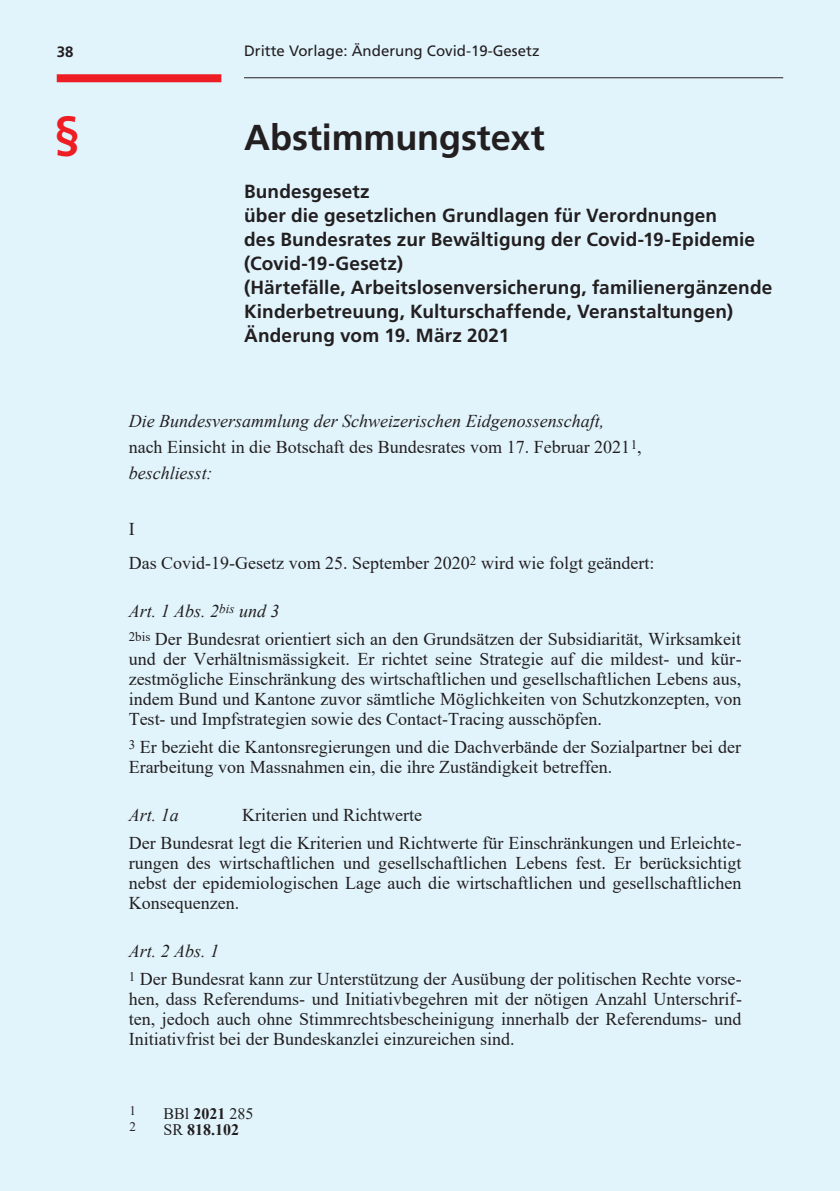
<style>
.page{position:relative;width:840px;height:1191px;background:#fff}
.page>*{position:absolute;margin:0;border:0;box-sizing:border-box;transform-origin:0 0}
.t1{font:700 48px "Frutiger LT Pro";color:#ee1d23}
.t2{font:700 36px "Frutiger LT Pro";letter-spacing:-.005em;color:#231f20}
.t3{font:700 19px/24px "Frutiger LT Pro";letter-spacing:.01em;color:#231f20}
.t4{font:18px/20px "Times New Roman";color:#231f20;text-align:justify}
.t5{font:italic 18px/26px "Times New Roman";color:#231f20}
.t6{font:16px "Times New Roman";color:#231f20}
.t7{font:700 16px "Times New Roman";color:#231f20}
.t8{font:15px "Frutiger LT Pro";color:#231f20}
.t9{font:700 15px "Frutiger LT Pro";color:#231f20}
.t10{font:13px "Times New Roman";color:#231f20}
.s1{font-style:normal}
.s2{font-weight:700}
.s3{font-weight:400}
</style>
<div class="page">
<div style="left:0;top:0;width:839px;height:1191px;background:#e1f4fc"></div>
<hr style="left:244px;top:77px;width:538px;height:1px;background:#231f20">
<div style="left:57px;top:74px;width:164px;height:8px;background:#ee1d23"></div>
<p class="t9" style="left:57px;top:46px;width:18px">38</p>
<h1 class="t1" style="left:54px;top:116px;width:28px">§</h1>
<p class="t8" style="left:244px;top:42px;width:297px">Dritte Vorlage: Änderung Covid-19-Gesetz</p>
<h2 class="t2" style="left:244px;top:124px;width:302px">Abstimmungstext</h2>
<p class="t3" style="left:244px;top:182px;width:529px">Bundesgesetz<br>über die gesetzlichen Grundlagen für Verordnungen<br>des Bundesrates zur Bewältigung der Covid-19-Epidemie (Covid-19-Gesetz)<br>(Härtefälle, Arbeitslosenversicherung, familienergänzende Kinderbetreuung, Kulturschaffende, Veranstaltungen)<br>Änderung vom 19. März 2021</p>
<p class="t5" style="left:129px;top:407px;width:514px">Die Bundesversammlung der Schweizerischen Eidgenossenschaft, <span class="s1">nach Einsicht in die Botschaft des Bundesrates vom 17. Februar 2021</span><sup>1</sup><span class="s1">, </span>beschliesst:</p>
<h3 class="t4" style="left:129px;top:519px;width:7px">I</h3>
<p class="t4" style="left:129px;top:553px;width:527px">Das Covid-19-Gesetz vom 25. September 2020<sup>2</sup> wird wie folgt geändert:</p>
<h4 class="t5" style="left:129px;top:597px;width:152px">Art. 1 Abs. 2<sup>bis</sup> und 3</h4>
<p class="t4" style="left:129px;top:629px;width:614px"><sup>2bis</sup> Der Bundesrat orientiert sich an den Grundsätzen der Subsidiarität, Wirksamkeit und der Verhältnismässigkeit. Er richtet seine Strategie auf die mildest- und kür&shy;zestmögliche Einschränkung des wirtschaftlichen und gesellschaftlichen Lebens aus, indem Bund und Kantone zuvor sämtliche Möglichkeiten von Schutzkonzepten, von Test- und Impfstrategien sowie des Contact-Tracing ausschöpfen.</p>
<p class="t4" style="left:129px;top:737px;width:613px"><sup>3</sup> Er bezieht die Kantonsregierungen und die Dachverbände der Sozialpartner bei der<br>Erarbeitung von Massnahmen ein, die ihre Zuständigkeit betreffen.</p>
<h4 class="t5" style="left:129px;top:801px;width:51px">Art. 1a</h4>
<h4 class="t4" style="left:242px;top:805px;width:181px">Kriterien und Richtwerte</h4>
<p class="t4" style="left:129px;top:833px;width:614px">Der Bundesrat legt die Kriterien und Richtwerte für Einschränkungen und Erleichte&shy;rungen des wirtschaftlichen und gesellschaftlichen Lebens fest. Er berücksichtigt nebst der epidemiologischen Lage auch die wirtschaftlichen und gesellschaftlichen Konsequenzen.</p>
<h4 class="t5" style="left:129px;top:937px;width:92px">Art. 2 Abs. 1</h4>
<p class="t4" style="left:129px;top:969px;width:614px"><sup>1</sup> Der Bundesrat kann zur Unterstützung der Ausübung der politischen Rechte vorse&shy;hen, dass Referendums- und Initiativbegehren mit der nötigen Anzahl Unterschrif&shy;ten, jedoch auch ohne Stimmrechtsbescheinigung innerhalb der Referendums- und Initiativfrist bei der Bundeskanzlei einzureichen sind.</p>
<p class="t10" style="left:129px;top:1102px;width:8px">1</p>
<p class="t6" style="left:163px;top:1103px;width:91px">BBl <span class="s2">2021</span> 285</p>
<p class="t10" style="left:129px;top:1118px;width:8px">2</p>
<p class="t7" style="left:163px;top:1117px;width:77px"><span class="s3">SR</span> 818.102</p>
</div>
